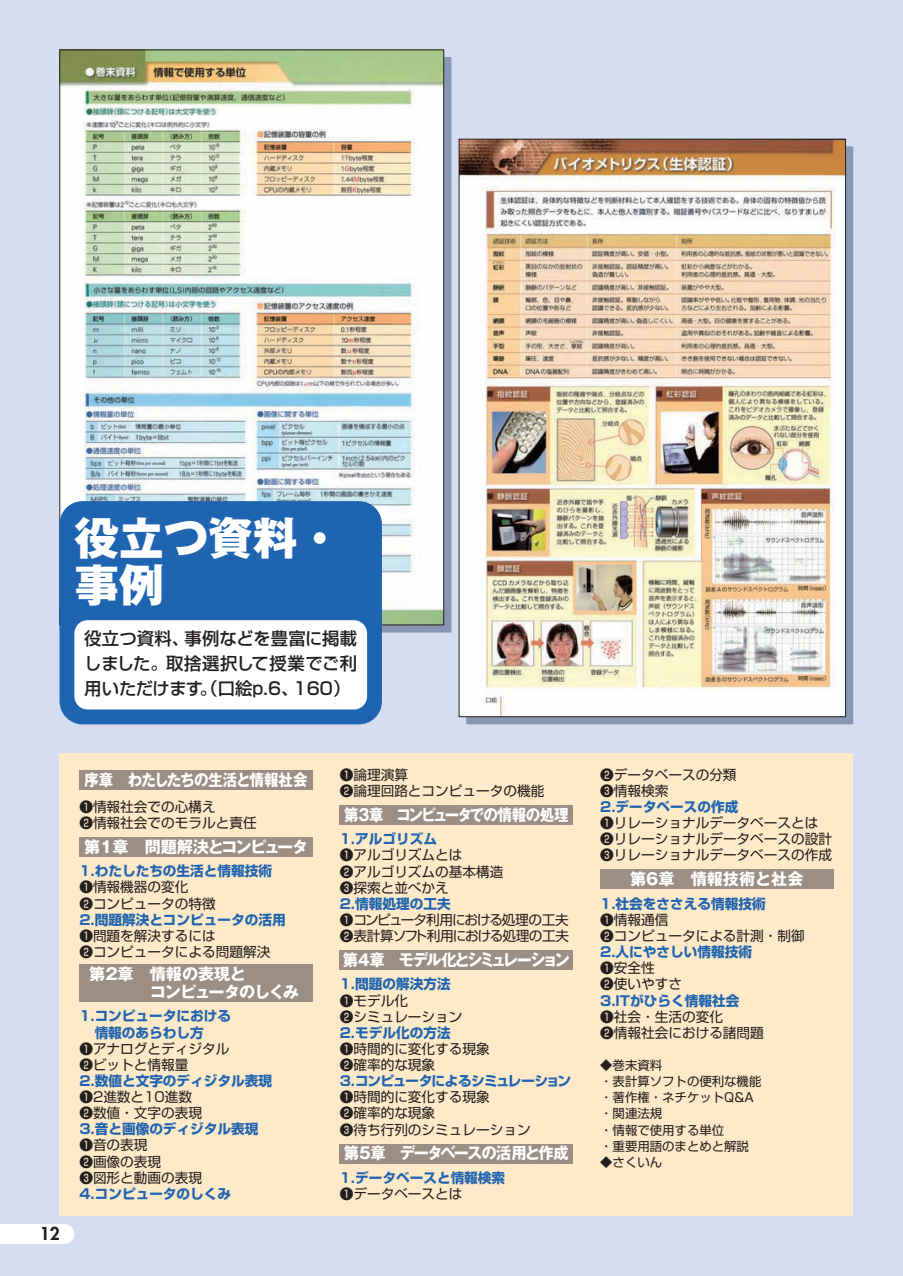
<style>
.page{position:relative;width:903px;height:1276px;background:#d6ddf0}
.page>*{position:absolute;margin:0;border:0;box-sizing:border-box;transform-origin:0 0}
.t1{font:44.62px/47.1px "Gothic MB101 hea";color:#fff}
.t2{font:500 17.32px/24.8px "Shin Go";color:#231f1f;text-align:justify}
.t3{font:800 17.32px "Futura";color:#231f1f}
.t4{font:700 16.1px "Gothic MB101";letter-spacing:-.05em;color:#fff;scale:.9 1}
.t5{font:700 16.1px/17.3px "Gothic MB101";letter-spacing:-.05em;color:#fff}
.t6{font:700 16.1px "Gothic MB101";letter-spacing:-.13em;color:#fff;scale:.95 1}
.t7{font:700 16.1px "Gothic MB101";letter-spacing:-.09em;color:#fff}
.t8{font:700 16.1px "Gothic MB101";letter-spacing:-.085em;color:#fff;scale:.95 1}
.t9{font:700 16.1px "Gothic MB101";color:#fff}
.t10{font:13.65px/16.1px "Shin Go";color:#231f1f}
.t11{font:700 13.65px/16.1px "Shin Go";color:#1f64b1}
.t12{font:12.42px/16.1px "Shin Go";color:#231f1f}
.s1{font-family:"BLS Gaiji ST Sgm"}
.s2{font-weight:700;color:#1f64b1}
.s3{font-family:"BLS Gaiji ST Sgm";font-weight:400;color:#231f1f}
.s4{font-weight:400;color:#231f1f}
</style>
<div class="page">
<svg style="left:0;top:1224px;width:74px;height:20px"></svg>
<svg style="left:67px;top:57px;width:384px;height:575px;background:#8b95aa"></svg>
<img style="left:62px;top:52px;width:380px;height:571px">
<div style="left:60px;top:753px;width:793px;height:462px;background:#fee9c8"></div>
<div style="left:79px;top:770px;width:234px;height:20px;background:#9b8e85"></div>
<div style="left:79px;top:837px;width:234px;height:20px;background:#9b8e85"></div>
<div style="left:79px;top:964px;width:234px;height:37px;background:#9b8e85"></div>
<div style="left:340px;top:805px;width:233px;height:20px;background:#9b8e85"></div>
<div style="left:340px;top:950px;width:233px;height:20px;background:#9b8e85"></div>
<div style="left:340px;top:1143px;width:233px;height:20px;background:#9b8e85"></div>
<div style="left:600px;top:869px;width:233px;height:20px;background:#9b8e85"></div>
<svg style="left:466px;top:146px;width:387px;height:578px;background:#8b94ab"></svg>
<img style="left:461px;top:141px;width:383px;height:574px">
<div style="left:60px;top:501px;width:322px;height:223px;background:#1f64b1;border-radius:23px"></div>
<div style="left:74px;top:620px;width:293px;height:89px;background:#fff;border-radius:13px"></div>
<h1 class="t1" style="left:74px;top:521px;width:269px">役立つ資料・事例</h1>
<p class="t2" style="left:84px;top:628px;width:274px">役立つ資料、事例などを豊富に掲載しました。取捨選択して授業でご利用いただけます。（口絵p.6、160）</p>
<p class="t3" style="left:40px;top:1225px;width:22px">12</p>
<p class="t4" style="left:84px;top:774px;width:249px">序章 わたしたちの生活と情報社会</p>
<p class="t10" style="left:79px;top:800px;width:179px"><span class="s1">笊</span>情報社会での心構え<br><span class="s1">笆</span>情報社会でのモラルと責任</p>
<p class="t10" style="left:79px;top:865px;width:208px"><span class="s2">1.わたしたちの生活と情報技術</span><span class="s1">笊</span>情報機器の変化<br><span class="s1">笆</span>コンピュータの特徴<br><span class="s2">2.問題解決とコンピュータの活用</span><span class="s1">笊</span>問題を解決するには<br><span class="s1">笆</span>コンピュータによる問題解決</p>
<p class="t7" style="left:84px;top:841px;width:225px">第1章　問題解決とコンピュータ</p>
<p class="t5" style="left:150px;top:968px;width:151px;text-indent:-61px">第2章　情報の表現と<br>コンピュータのしくみ</p>
<p class="t11" style="left:79px;top:1010px;width:153px">1.コンピュータにおける</p>
<p class="t11" style="left:95px;top:1026px;width:111px">情報のあらわし方</p>
<p class="t10" style="left:79px;top:1042px;width:152px"><span class="s1">笊</span>アナログとディジタル</p>
<p class="t10" style="left:79px;top:1058px;width:111px"><span class="s1">笆</span>ビットと情報量</p>
<p class="t11" style="left:79px;top:1074px;width:194px">2.数値と文字のディジタル表現</p>
<p class="t10" style="left:79px;top:1090px;width:114px"><span class="s1">笊</span>2進数と10進数</p>
<p class="t10" style="left:79px;top:1106px;width:124px"><span class="s1">笆</span>数値・文字の表現</p>
<p class="t11" style="left:79px;top:1123px;width:181px">3.音と画像のディジタル表現</p>
<p class="t10" style="left:79px;top:1139px;width:70px"><span class="s1">笊</span>音の表現</p>
<p class="t10" style="left:79px;top:1155px;width:83px"><span class="s1">笆</span>画像の表現</p>
<p class="t10" style="left:79px;top:1171px;width:124px"><span class="s1">笳</span>図形と動画の表現</p>
<p class="t11" style="left:79px;top:1187px;width:153px">4.コンピュータのしくみ</p>
<p class="t10" style="left:340px;top:768px;width:206px"><span class="s1">笊</span>論理演算<br><span class="s1">笆</span>論理回路とコンピュータの機能</p>
<p class="t10" style="left:340px;top:832px;width:231px"><span class="s2">1.アルゴリズム<br></span><span class="s1">笊</span>アルゴリズムとは<br><span class="s1">笆</span>アルゴリズムの基本構造<br><span class="s1">笳</span>探索と並べかえ<br><span class="s2">2.情報処理の工夫<br></span><span class="s1">笊</span>コンピュータ利用における処理の工夫<span class="s1">笆</span>表計算ソフト利用における処理の工夫</p>
<p class="t10" style="left:340px;top:978px;width:233px"><span class="s2">1.問題の解決方法<br></span><span class="s1">笊</span>モデル化<br><span class="s1">笆</span>シミュレーション<br><span class="s2">2.モデル化の方法<br></span><span class="s1">笊</span>時間的に変化する現象<br><span class="s1">笆</span>確率的な現象<br><span class="s2">3.コンピュータによるシミュレーション</span><span class="s1">笊</span>時間的に変化する現象<br><span class="s1">笆</span>確率的な現象<br><span class="s1">笳</span>待ち行列のシミュレーション</p>
<p class="t11" style="left:340px;top:1171px;width:167px">1.データベースと情報検索<span class="s3">笊</span><span class="s4">データベースとは</span></p>
<p class="t4" style="left:344px;top:809px;width:251px">第3章 コンピュータでの情報の処理</p>
<p class="t6" style="left:343px;top:954px;width:240px">第4章 モデル化とシミュレーション</p>
<p class="t8" style="left:344px;top:1147px;width:238px">第5章 データベースの活用と作成</p>
<p class="t10" style="left:600px;top:768px;width:233px"><span class="s1">笆</span>データベースの分類<br><span class="s1">笳</span>情報検索<br><span class="s2">2.データベースの作成<br></span><span class="s1">笊</span>リレーショナルデータベースとは<span class="s1">笆</span>リレーショナルデータベースの設計<span class="s1">笳</span>リレーショナルデータベースの作成</p>
<p class="t10" style="left:600px;top:897px;width:206px"><span class="s2">1.社会をささえる情報技術<br></span><span class="s1">笊</span>情報通信<br><span class="s1">笆</span>コンピュータによる計測・制御<br><span class="s2">2.人にやさしい情報技術<br></span><span class="s1">笊</span>安全性<br><span class="s1">笆</span>使いやすさ<br><span class="s2">3.ITがひらく情報社会<br></span><span class="s1">笊</span>社会・生活の変化<br><span class="s1">笆</span>情報社会における諸問題</p>
<p class="t12" style="left:600px;top:1059px;width:163px">◆巻末資料<br>・表計算ソフトの便利な機能・著作権・ネチケットQ&amp;A・関連法規<br>・情報で使用する単位<br>・重要用語のまとめと解説</p>
<p class="t12" style="left:600px;top:1155px;width:64px">◆さくいん</p>
<p class="t9" style="left:630px;top:873px;width:175px">第6章　情報技術と社会</p>
</div>
